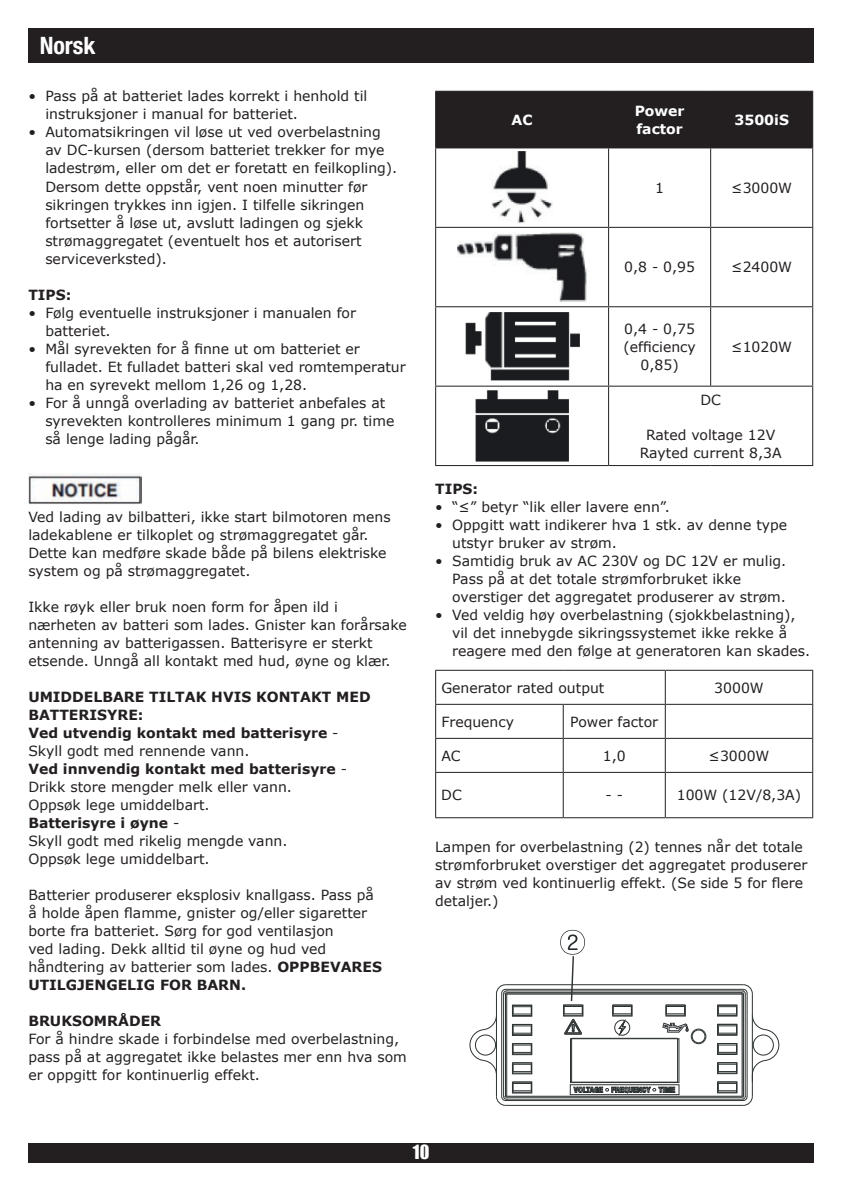
<style>
.page{position:relative;width:842px;height:1191px;background:#fff}
.page>*{position:absolute;margin:0;border:0;box-sizing:border-box;transform-origin:0 0}
.t1{font:700 condensed 24px "Helvetica Neue LT Std";color:#fff}
.t2{font:18px "Impact";color:#fff}
.t3{font:14px/18px "Verdana";color:#231f20}
.t4{font:700 14px "Verdana";color:#231f20}
.t5{font:700 14px/18px "Verdana";color:#fff}
.s1{font-weight:700}
</style>
<div class="page">
<div style="left:29px;top:1142px;width:785px;height:20px;background:#231f20"></div>
<div style="left:28px;top:28px;width:786px;height:34px;background:#231f20"></div>
<img style="left:28px;top:473px;width:113px;height:31px">
<div style="left:436px;top:92px;width:376px;height:55px;background:#231f20"></div>
<hr style="left:435px;top:91px;width:174px;height:1px;background:#231f20">
<hr style="left:435px;top:92px;width:1px;height:55px;background:#231f20">
<hr style="left:609px;top:91px;width:102px;height:1px;background:#231f20">
<hr style="left:608px;top:92px;width:1px;height:55px;background:#231f20">
<hr style="left:711px;top:91px;width:102px;height:1px;background:#231f20">
<hr style="left:710px;top:92px;width:1px;height:55px;background:#231f20">
<hr style="left:812px;top:92px;width:1px;height:55px;background:#231f20">
<hr style="left:435px;top:147px;width:174px;height:1px;background:#231f20">
<hr style="left:435px;top:148px;width:1px;height:79px;background:#231f20">
<hr style="left:609px;top:147px;width:102px;height:1px;background:#231f20">
<hr style="left:608px;top:148px;width:1px;height:79px;background:#231f20">
<hr style="left:711px;top:147px;width:102px;height:1px;background:#231f20">
<hr style="left:710px;top:148px;width:1px;height:79px;background:#231f20">
<hr style="left:812px;top:148px;width:1px;height:79px;background:#231f20">
<hr style="left:435px;top:227px;width:174px;height:1px;background:#231f20">
<hr style="left:435px;top:228px;width:1px;height:78px;background:#231f20">
<hr style="left:609px;top:227px;width:102px;height:1px;background:#231f20">
<hr style="left:608px;top:228px;width:1px;height:78px;background:#231f20">
<hr style="left:711px;top:227px;width:102px;height:1px;background:#231f20">
<hr style="left:710px;top:228px;width:1px;height:78px;background:#231f20">
<hr style="left:812px;top:228px;width:1px;height:78px;background:#231f20">
<hr style="left:435px;top:306px;width:174px;height:1px;background:#231f20">
<hr style="left:435px;top:307px;width:1px;height:79px;background:#231f20">
<hr style="left:609px;top:306px;width:102px;height:1px;background:#231f20">
<hr style="left:608px;top:307px;width:1px;height:79px;background:#231f20">
<hr style="left:711px;top:306px;width:102px;height:1px;background:#231f20">
<hr style="left:710px;top:307px;width:1px;height:79px;background:#231f20">
<hr style="left:812px;top:307px;width:1px;height:79px;background:#231f20">
<hr style="left:435px;top:386px;width:174px;height:1px;background:#231f20">
<hr style="left:435px;top:387px;width:1px;height:78px;background:#231f20">
<hr style="left:609px;top:386px;width:102px;height:1px;background:#231f20">
<hr style="left:608px;top:387px;width:1px;height:78px;background:#231f20">
<hr style="left:711px;top:386px;width:102px;height:1px;background:#231f20">
<hr style="left:812px;top:387px;width:1px;height:78px;background:#231f20">
<hr style="left:435px;top:465px;width:174px;height:1px;background:#231f20">
<hr style="left:609px;top:465px;width:102px;height:1px;background:#231f20">
<hr style="left:711px;top:465px;width:102px;height:1px;background:#231f20">
<img style="left:492px;top:152px;width:60px;height:71px">
<img style="left:458px;top:232px;width:128px;height:70px">
<img style="left:465px;top:312px;width:114px;height:69px">
<img style="left:476px;top:390px;width:93px;height:71px">
<hr style="left:435px;top:670px;width:128px;height:1px;background:#231f20">
<hr style="left:435px;top:671px;width:1px;height:33px;background:#231f20">
<hr style="left:563px;top:670px;width:102px;height:1px;background:#231f20">
<hr style="left:665px;top:670px;width:148px;height:1px;background:#231f20">
<hr style="left:665px;top:671px;width:1px;height:33px;background:#231f20">
<hr style="left:812px;top:671px;width:1px;height:33px;background:#231f20">
<hr style="left:435px;top:704px;width:128px;height:1px;background:#231f20">
<hr style="left:435px;top:705px;width:1px;height:33px;background:#231f20">
<hr style="left:563px;top:704px;width:102px;height:1px;background:#231f20">
<hr style="left:563px;top:705px;width:1px;height:33px;background:#231f20">
<hr style="left:665px;top:704px;width:148px;height:1px;background:#231f20">
<hr style="left:665px;top:705px;width:1px;height:33px;background:#231f20">
<hr style="left:812px;top:705px;width:1px;height:33px;background:#231f20">
<hr style="left:435px;top:738px;width:128px;height:1px;background:#231f20">
<hr style="left:435px;top:739px;width:1px;height:33px;background:#231f20">
<hr style="left:563px;top:738px;width:102px;height:1px;background:#231f20">
<hr style="left:563px;top:739px;width:1px;height:33px;background:#231f20">
<hr style="left:665px;top:738px;width:148px;height:1px;background:#231f20">
<hr style="left:665px;top:739px;width:1px;height:33px;background:#231f20">
<hr style="left:812px;top:739px;width:1px;height:33px;background:#231f20">
<hr style="left:435px;top:772px;width:128px;height:1px;background:#231f20">
<hr style="left:435px;top:773px;width:1px;height:44px;background:#231f20">
<hr style="left:563px;top:772px;width:102px;height:1px;background:#231f20">
<hr style="left:563px;top:773px;width:1px;height:44px;background:#231f20">
<hr style="left:665px;top:772px;width:148px;height:1px;background:#231f20">
<hr style="left:665px;top:773px;width:1px;height:44px;background:#231f20">
<hr style="left:812px;top:773px;width:1px;height:44px;background:#231f20">
<hr style="left:435px;top:817px;width:128px;height:1px;background:#231f20">
<hr style="left:563px;top:817px;width:102px;height:1px;background:#231f20">
<hr style="left:665px;top:817px;width:148px;height:1px;background:#231f20">
<hr style="left:506px;top:1105px;width:237px;height:1px;background:#2e3334">
<svg style="left:470px;top:930px;width:309px;height:175px"></svg>
<h1 class="t1" style="left:40px;top:31px;width:57px">Norsk</h1>
<p class="t3" style="left:45px;top:88px;width:324px;text-indent:-17px">• Pass på at batteriet lades korrekt i henhold til instruksjoner i manual for batteriet.</p>
<p class="t3" style="left:45px;top:124px;width:354px;text-indent:-17px">• Automatsikringen vil løse ut ved overbelastning av DC-kursen (dersom batteriet trekker for mye ladestrøm, eller om det er foretatt en feilkopling).<br>Dersom dette oppstår, vent noen minutter før sikringen trykkes inn igjen. I tilfelle sikringen fortsetter å løse ut, avslutt ladingen og sjekk strømaggregatet (eventuelt hos et autorisert serviceverksted).</p>
<p class="t4" style="left:28px;top:285px;width:45px">TIPS:</p>
<p class="t3" style="left:45px;top:304px;width:312px;text-indent:-17px">• Følg eventuelle instruksjoner i manualen for batteriet.</p>
<p class="t3" style="left:45px;top:340px;width:362px;text-indent:-17px">• Mål syrevekten for å finne ut om batteriet er fulladet. Et fulladet batteri skal ved romtemperatur ha en syrevekt mellom 1,26 og 1,28.</p>
<p class="t3" style="left:45px;top:394px;width:351px;text-indent:-17px">• For å unngå overlading av batteriet anbefales at syrevekten kontrolleres minimum 1 gang pr. time så lenge lading pågår.</p>
<p class="t3" style="left:28px;top:508px;width:364px">Ved lading av bilbatteri, ikke start bilmotoren mens ladekablene er tilkoplet og strømaggregatet går.<br>Dette kan medføre skade både på bilens elektriske system og på strømaggregatet.</p>
<p class="t3" style="left:28px;top:598px;width:380px">Ikke røyk eller bruk noen form for åpen ild i nærheten av batteri som lades. Gnister kan forårsake antenning av batterigassen. Batterisyre er sterkt etsende. Unngå all kontakt med hud, øyne og klær.</p>
<p class="t3" style="left:28px;top:688px;width:344px"><span class="s1">UMIDDELBARE TILTAK HVIS KONTAKT MED<br>BATTERISYRE:<br>Ved utvendig kontakt med batterisyre</span> -<br>Skyll godt med rennende vann.<br><span class="s1">Ved innvendig kontakt med batterisyre</span> -<br>Drikk store mengder melk eller vann.<br>Oppsøk lege umiddelbart.<br><span class="s1">Batterisyre i øyne</span> -<br>Skyll godt med rikelig mengde vann.<br>Oppsøk lege umiddelbart.</p>
<p class="t3" style="left:28px;top:886px;width:355px">Batterier produserer eksplosiv knallgass. Pass på å holde åpen flamme, gnister og/eller sigaretter borte fra batteriet. Sørg for god ventilasjon<br>ved lading. Dekk alltid til øyne og hud ved håndtering av batterier som lades. <span class="s1">OPPBEVARES UTILGJENGELIG FOR BARN.</span></p>
<p class="t4" style="left:28px;top:1012px;width:134px">BRUKSOMRÅDER</p>
<p class="t3" style="left:28px;top:1030px;width:380px">For å hindre skade i forbindelse med overbelastning, pass på at aggregatet ikke belastes mer enn hva som er oppgitt for kontinuerlig effekt.</p>
<p class="t5" style="left:512px;top:111px;width:22px">AC</p>
<p class="t5" style="left:635px;top:102px;width:51px">Power factor</p>
<p class="t5" style="left:734px;top:111px;width:56px">3500iS</p>
<p class="t3" style="left:655px;top:179px;width:10px">1</p>
<p class="t3" style="left:731px;top:179px;width:62px">≤3000W</p>
<p class="t3" style="left:624px;top:258px;width:72px">0,8 - 0,95</p>
<p class="t3" style="left:731px;top:258px;width:62px">≤2400W</p>
<p class="t3" style="left:623px;top:320px;width:74px;text-align:center">0,4 - 0,75 (efficiency<br>0,85)</p>
<p class="t3" style="left:731px;top:338px;width:62px">≤1020W</p>
<p class="t3" style="left:700px;top:391px;width:22px">DC</p>
<p class="t3" style="left:640px;top:426px;width:143px;text-align:center">Rated voltage 12V<br>Rayted current 8,3A</p>
<p class="t4" style="left:435px;top:480px;width:45px">TIPS:</p>
<p class="t3" style="left:435px;top:498px;width:236px">• “≤” betyr “lik eller lavere enn”.</p>
<p class="t3" style="left:452px;top:516px;width:336px;text-indent:-17px">• Oppgitt watt indikerer hva 1 stk. av denne type utstyr bruker av strøm.</p>
<p class="t3" style="left:452px;top:552px;width:336px;text-indent:-17px">• Samtidig bruk av AC 230V og DC 12V er mulig.<br>Pass på at det totale strømforbruket ikke overstiger det aggregatet produserer av strøm.</p>
<p class="t3" style="left:452px;top:606px;width:360px;text-indent:-17px">• Ved veldig høy overbelastning (sjokkbelastning), vil det innebygde sikringssystemet ikke rekke å reagere med den følge at generatoren kan skades.</p>
<p class="t3" style="left:441px;top:679px;width:165px">Generator rated output</p>
<p class="t3" style="left:714px;top:679px;width:51px">3000W</p>
<p class="t3" style="left:441px;top:713px;width:74px">Frequency</p>
<p class="t3" style="left:570px;top:713px;width:89px">Power factor</p>
<p class="t3" style="left:441px;top:747px;width:21px">AC</p>
<p class="t3" style="left:603px;top:747px;width:24px">1,0</p>
<p class="t3" style="left:708px;top:747px;width:62px">≤3000W</p>
<p class="t3" style="left:441px;top:786px;width:22px">DC</p>
<p class="t3" style="left:605px;top:786px;width:19px">- -</p>
<p class="t3" style="left:677px;top:786px;width:126px">100W (12V/8,3A)</p>
<p class="t3" style="left:435px;top:838px;width:374px">Lampen for overbelastning (2) tennes når det totale strømforbruket overstiger det aggregatet produserer av strøm ved kontinuerlig effekt. (Se side 5 for flere detaljer.)</p>
<p class="t2" style="left:413px;top:1138px;width:18px">10</p>
</div>
